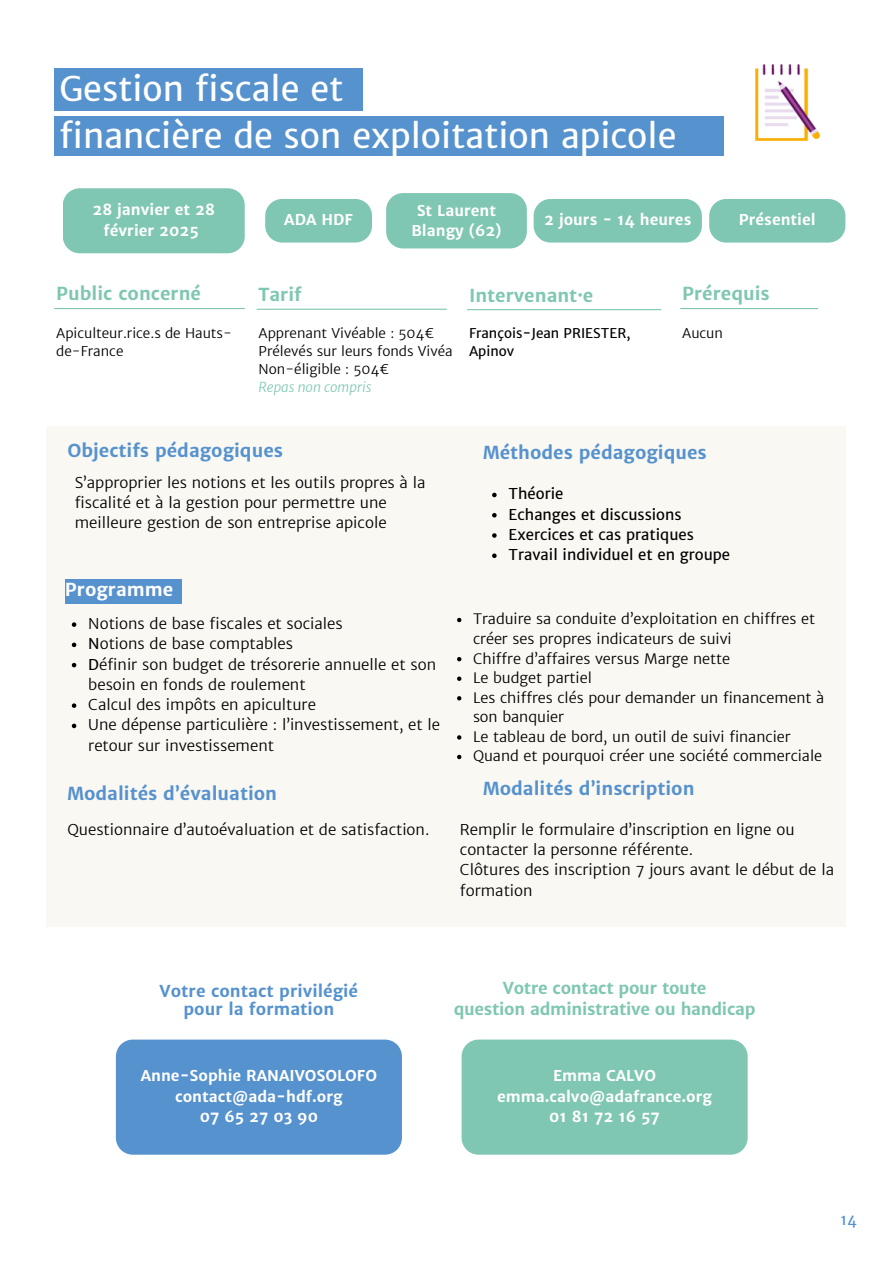
<style>
.page{position:relative;width:894px;height:1264px;background:#fff}
.page>*{position:absolute;margin:0;border:0;box-sizing:border-box;transform-origin:0 0}
.t1{font:34.05px/47.2px "Merriweather Sans";color:#fff}
.t2{font:700 18px "Merriweather Sans";color:#5692ce}
.t3{font:700 18px "Merriweather Sans";color:#7fc7b2}
.t4{font:700 18px "Merriweather Sans";color:#fff}
.t5{font:700 16.5px/20.2px "Merriweather Sans";letter-spacing:-.015em;color:#7fc7b2;text-align:center}
.t6{font:700 16.5px/18px "Merriweather Sans";color:#5692ce;text-align:center}
.t7{font:300 15px/20.2px "Merriweather Sans";color:#000}
.t8{font:700 15px/20.2px "Merriweather Sans";color:#fff;text-align:center}
.t9{font:15px "Merriweather Sans";color:#000}
.t10{font:15px "Merriweather Sans";color:#5692ce}
.t11{font:300 14.55px/19.5px "Merriweather Sans";color:#000}
.t12{font:300 13.5px/18px "Merriweather Sans";color:#000}
.t13{font:13.5px/18px "Merriweather Sans";color:#000}
.s1{font-style:italic;color:#7fc7b2}
.s2{font-weight:400}
</style>
<div class="page">
<div style="left:54px;top:68px;width:309px;height:42px;background:#5692ce"></div>
<div style="left:54px;top:117px;width:669px;height:39px;background:#5692ce"></div>
<hr style="left:54px;top:308px;width:191px;height:1px;background:#7fc7b2">
<div style="left:46px;top:426px;width:799px;height:500px;background:#faf8f3"></div>
<div style="left:265px;top:199px;width:107px;height:43px;background:#7fc7b2"></div>
<div style="left:386px;top:193px;width:140px;height:55px;background:#7fc7b2"></div>
<div style="left:63px;top:188px;width:182px;height:65px;background:#7fc7b2"></div>
<div style="left:709px;top:199px;width:136px;height:43px;background:#7fc7b2"></div>
<hr style="left:256px;top:309px;width:190px;height:1px;background:#7fc7b2">
<div style="left:65px;top:579px;width:116px;height:24px;background:#5692ce"></div>
<div style="left:116px;top:1039px;width:286px;height:115px;background:#5692ce"></div>
<hr style="left:467px;top:309px;width:194px;height:1px;background:#7fc7b2">
<hr style="left:680px;top:308px;width:137px;height:1px;background:#7fc7b2">
<div style="left:533px;top:199px;width:168px;height:43px;background:#7fc7b2"></div>
<div style="left:461px;top:1039px;width:286px;height:115px;background:#7fc7b2"></div>
<img style="left:755px;top:64px;width:64px;height:77px">
<svg style="left:72px;top:622px;width:4px;height:5px"></svg>
<svg style="left:72px;top:642px;width:4px;height:5px"></svg>
<svg style="left:72px;top:663px;width:4px;height:4px"></svg>
<svg style="left:72px;top:703px;width:4px;height:5px"></svg>
<svg style="left:72px;top:723px;width:4px;height:5px"></svg>
<svg style="left:492px;top:493px;width:4px;height:4px"></svg>
<svg style="left:492px;top:513px;width:4px;height:4px"></svg>
<svg style="left:492px;top:533px;width:4px;height:5px"></svg>
<svg style="left:492px;top:553px;width:4px;height:5px"></svg>
<svg style="left:457px;top:618px;width:4px;height:4px"></svg>
<svg style="left:457px;top:657px;width:4px;height:4px"></svg>
<svg style="left:457px;top:676px;width:4px;height:5px"></svg>
<svg style="left:457px;top:696px;width:4px;height:4px"></svg>
<svg style="left:457px;top:735px;width:4px;height:4px"></svg>
<svg style="left:457px;top:754px;width:4px;height:5px"></svg>
<h2 class="t1" style="left:59px;top:65px;width:618px">Gestion fiscale et<br>financière de son exploitation apicole</h2>
<h4 class="t8" style="left:92px;top:200px;width:124px">28 janvier et 28 février 2025</h4>
<h3 class="t8" style="left:738px;top:209px;width:78px">Présentiel</h3>
<h1 class="t8" style="left:284px;top:209px;width:70px">ADA HDF</h1>
<p class="t8" style="left:411px;top:200px;width:91px">St Laurent<br>Blangy (62)</p>
<h4 class="t8" style="left:544px;top:209px;width:149px">2 jours - 14 heures</h4>
<h5 class="t3" style="left:56px;top:283px;width:146px">Public concerné</h5>
<h2 class="t12" style="left:56px;top:324px;width:177px">Apiculteur.rice.s de Hauts&shy;de-France</h2>
<p class="t3" style="left:258px;top:283px;width:45px">Tarif</p>
<p class="t12" style="left:258px;top:324px;width:196px">Apprenant Vivéable : 504€<br>Prélevés sur leurs fonds Vivéa<br>Non-éligible : 504€<br><span class="s1">Repas non compris</span></p>
<p class="t3" style="left:469px;top:284px;width:126px">Intervenant·e</p>
<p class="t3" style="left:682px;top:283px;width:89px">Prérequis</p>
<h2 class="t12" style="left:682px;top:324px;width:42px">Aucun</h2>
<p class="t13" style="left:469px;top:324px;width:163px">François-Jean PRIESTER,<br>Apinov</p>
<h5 class="t2" style="left:67px;top:439px;width:217px">Objectifs pédagogiques</h5>
<h2 class="t7" style="left:75px;top:472px;width:352px">S’approprier les notions et les outils propres à la fiscalité et à la gestion pour permettre une meilleure gestion de son entreprise apicole</h2>
<p class="t4" style="left:65px;top:578px;width:110px">Programme</p>
<h5 class="t7" style="left:88px;top:613px;width:256px">Notions de base fiscales et sociales</h5>
<p class="t7" style="left:88px;top:634px;width:206px"><span class="s2">N</span>otions de base comptables</p>
<h2 class="t7" style="left:88px;top:654px;width:349px"><span class="s2">D</span>éfinir son budget de trésorerie annuelle et son besoin en fonds de roulement</h2>
<h5 class="t7" style="left:88px;top:694px;width:229px">Calcul des impôts en apiculture</h5>
<h2 class="t7" style="left:88px;top:715px;width:353px">Une dépense particulière : l’investissement, et le retour sur investissement</h2>
<p class="t2" style="left:67px;top:781px;width:211px">Modalités d’évaluation</p>
<p class="t7" style="left:67px;top:819px;width:363px">Questionnaire d’autoévaluation et de satisfaction.</p>
<p class="t2" style="left:483px;top:441px;width:225px">Méthodes pédagogiques</p>
<p class="t9" style="left:508px;top:485px;width:56px">Théorie</p>
<p class="t9" style="left:508px;top:505px;width:174px">Echanges et discussions</p>
<h2 class="t9" style="left:508px;top:525px;width:187px">Exercices et cas pratiques</h2>
<h5 class="t9" style="left:508px;top:545px;width:223px">Travail individuel et en groupe</h5>
<h2 class="t11" style="left:473px;top:609px;width:343px">Traduire sa conduite d’exploitation en chiffres et créer ses propres indicateurs de suivi</h2>
<h2 class="t11" style="left:473px;top:648px;width:258px">Chiffre d’affaires versus Marge nette</h2>
<h4 class="t11" style="left:473px;top:668px;width:120px">Le budget partiel</h4>
<h2 class="t11" style="left:473px;top:687px;width:352px">Les chiffres clés pour demander un financement à son banquier</h2>
<h4 class="t11" style="left:473px;top:727px;width:319px">Le tableau de bord, un outil de suivi financier</h4>
<p class="t11" style="left:473px;top:746px;width:350px">Quand et pourquoi créer une société commerciale</p>
<p class="t2" style="left:483px;top:777px;width:213px">Modalités d’inscription</p>
<p class="t7" style="left:460px;top:819px;width:375px">Remplir le formulaire d’inscription en ligne ou contacter la personne référente.<br>Clôtures des inscription 7 jours avant le début de la formation</p>
<h5 class="t6" style="left:159px;top:982px;width:200px">Votre contact privilégié pour la formation</h5>
<p class="t5" style="left:453px;top:978px;width:303px">Votre contact pour toute<br>question administrative ou handicap</p>
<h4 class="t8" style="left:141px;top:1065px;width:238px">Anne-Sophie RANAIVOSOLOFO contact@ada-hdf.org<br>07 65 27 03 90</h4>
<h4 class="t8" style="left:497px;top:1065px;width:217px">Emma CALVO emma.calvo@adafrance.org<br>01 81 72 16 57</h4>
<p class="t10" style="left:840px;top:1210px;width:18px">14</p>
</div>
